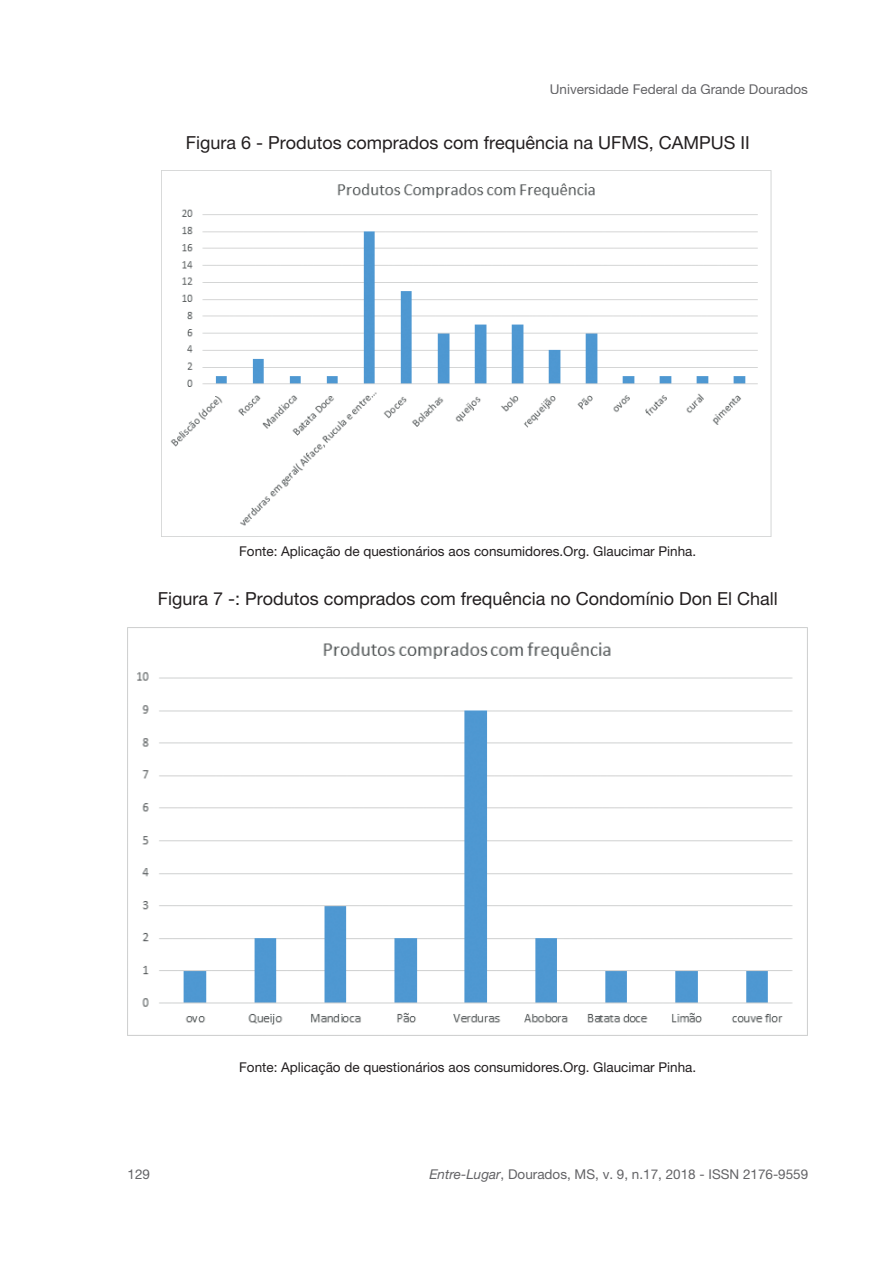
<style>
.page{position:relative;width:893px;height:1263px;background:#fff}
.page>*{position:absolute;margin:0;border:0;box-sizing:border-box;transform-origin:0 0}
.t1{font:18px "Helvetica Neue LT Pro";color:#231f20}
.t2{font:13.5px "Helvetica Neue LT Pro";color:#231f20}
.t3{font:13.5px "Helvetica Neue LT Pro";color:#636366}
.s1{font-style:italic}
</style>
<div class="page">
<svg style="left:128px;top:1035px;width:680px;height:1px"></svg>
<img style="left:161px;top:170px;width:611px;height:366px">
<img style="left:128px;top:627px;width:680px;height:408px">
<p class="t3" style="left:550px;top:81px;width:260px">Universidade Federal da Grande Dourados</p>
<h1 class="t1" style="left:186px;top:132px;width:566px">Figura 6 - Produtos comprados com frequência na UFMS, CAMPUS II</h1>
<p class="t2" style="left:239px;top:543px;width:459px">Fonte: Aplicação de questionários aos consumidores.Org. Glaucimar Pinha.</p>
<h1 class="t1" style="left:158px;top:588px;width:621px">Figura 7 -: Produtos comprados com frequência no Condomínio Don El Chall</h1>
<p class="t2" style="left:239px;top:1059px;width:459px">Fonte: Aplicação de questionários aos consumidores.Org. Glaucimar Pinha.</p>
<p class="t3" style="left:128px;top:1166px;width:24px">129</p>
<p class="t3" style="left:429px;top:1166px;width:380px"><span class="s1">Entre-Lugar</span>, Dourados, MS, v. 9, n.17, 2018 - ISSN 2176-9559</p>
</div>
